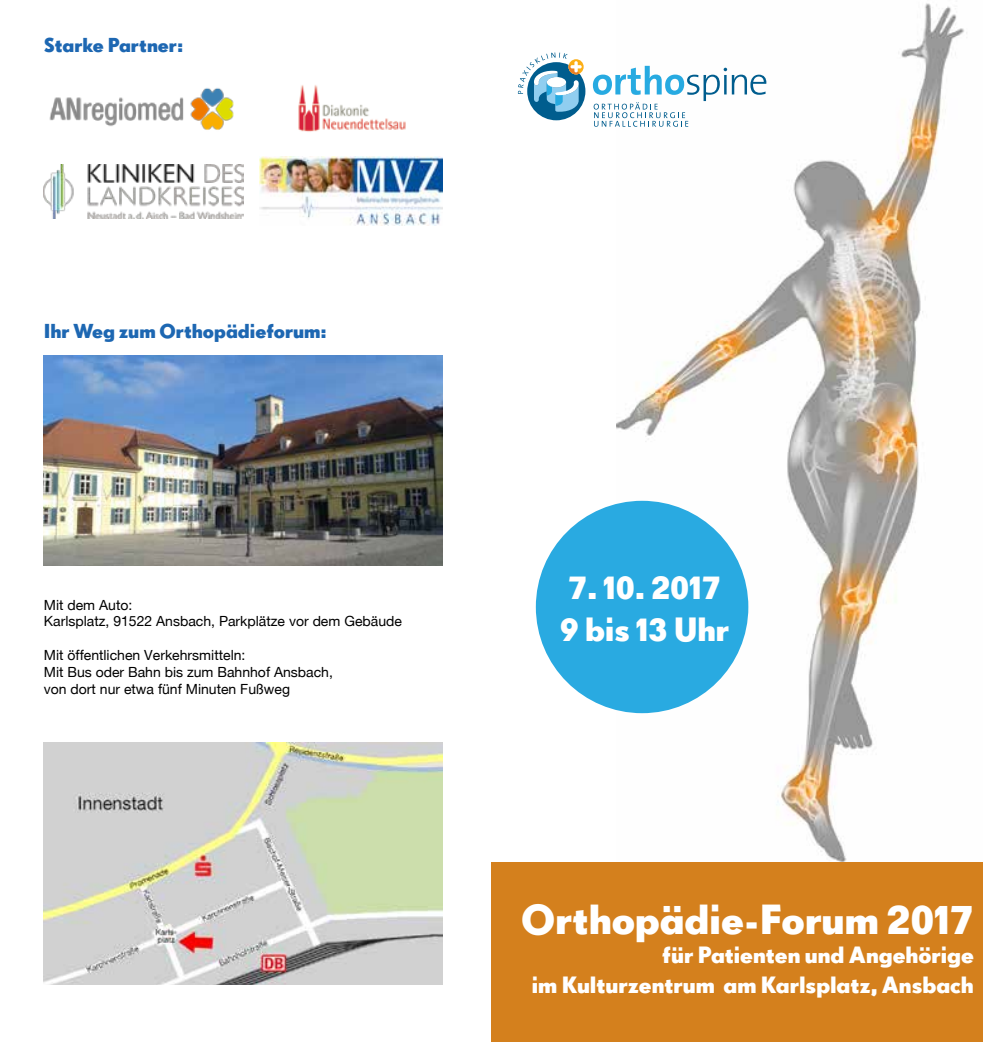
<style>
.page{position:relative;width:983px;height:1042px;background:#fff}
.page>*{position:absolute;margin:0;border:0;box-sizing:border-box;transform-origin:0 0}
.t1{font:700 43.75px "Drescher Grotesk BT";color:#fff}
.t2{font:700 35px/42px "Drescher Grotesk BT";color:#fff}
.t3{font:700 24.5px/29.4px "Drescher Grotesk BT";color:#fff;text-align:right}
.t4{font:700 21px "Drescher Grotesk BT";color:#1d67b2}
.t5{font:14px/16.8px "Helvetica Neue";color:#000}
</style>
<div class="page">
<img style="left:616px;top:3px;width:366px;height:860px">
<div style="left:492px;top:863px;width:490px;height:179px;background:#d4801d"></div>
<img style="left:44px;top:356px;width:398px;height:209px">
<img style="left:44px;top:742px;width:398px;height:242px">
<svg style="left:592px;top:66px;width:174px;height:61px"></svg>
<svg style="left:517px;top:52px;width:68px;height:68px"></svg>
<div style="left:546px;top:77px;width:20px;height:10px;background:#fff;border-radius:50%"></div>
<div style="left:535px;top:501px;width:213px;height:212px;background:#29aae1;border-radius:50%"></div>
<img style="left:49px;top:88px;width:185px;height:42px">
<img style="left:298px;top:85px;width:108px;height:47px">
<img style="left:44px;top:164px;width:199px;height:55px">
<img style="left:259px;top:156px;width:183px;height:69px">
<h3 class="t4" style="left:44px;top:32px;width:141px">Starke Partner:</h3>
<h3 class="t4" style="left:44px;top:318px;width:284px">Ihr Weg zum Orthopädieforum:</h3>
<p class="t5" style="left:44px;top:596px;width:359px">Mit dem Auto:<br>Karlsplatz, 91522 Ansbach, Parkplätze vor dem Gebäude</p>
<p class="t5" style="left:44px;top:646px;width:290px">Mit öffentlichen Verkehrsmitteln:<br>Mit Bus oder Bahn bis zum Bahnhof Ansbach, von dort nur etwa fünf Minuten Fußweg</p>
<h2 class="t2" style="left:559px;top:565px;width:171px">7. 10. 2017<br>9 bis 13 Uhr</h2>
<h1 class="t1" style="left:521px;top:893px;width:454px">Orthopädie-Forum 2017</h1>
<h3 class="t3" style="left:531px;top:940px;width:443px">für Patienten und Angehörige<br>im Kulturzentrum am Karlsplatz, Ansbach</h3>
</div>
